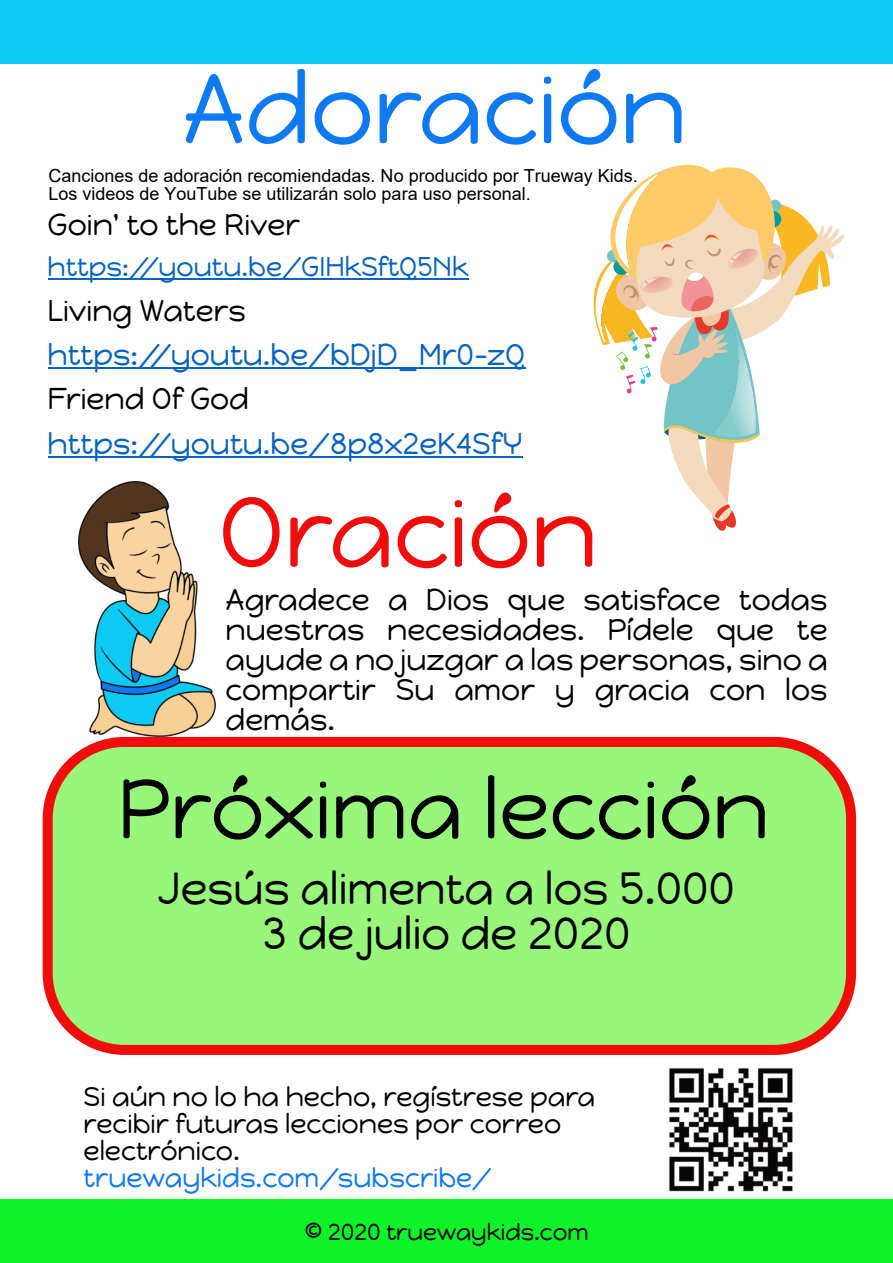
<style>
.page{position:relative;width:893px;height:1263px;background:#fff}
.page>*{position:absolute;margin:0;border:0;box-sizing:border-box;transform-origin:0 0}
.t1{font:99px "Happy Monkey";color:#0d79f2}
.t2{font:99px "Happy Monkey";color:#f20d0d}
.t3{font:84.15px "Happy Monkey";color:#000}
.t4{font:45px/45px "Happy Monkey";color:#000;text-align:center}
.t5{font:30px/30px "Happy Monkey";color:#000;text-align:justify}
.t6{font:30px "Happy Monkey";color:#0563c1}
.t7{font:27px/27px "Happy Monkey";color:#000}
.t8{font:27px "Happy Monkey";color:#0563c1}
.t9{font:27px "Happy Monkey";color:#0d79f2}
.t10{font:23.25px "Happy Monkey";color:#000}
.t11{font:18px/18.6px "Arial";color:#000}
</style>
<div class="page">
<div style="left:0;top:1199px;width:893px;height:64px;background:#0df228"></div>
<div style="left:0;top:0;width:893px;height:64px;background:#0dcaf2"></div>
<hr style="left:48px;top:278px;width:420px;height:1px;background:#0563c1">
<hr style="left:48px;top:367px;width:477px;height:2px;background:#0563c1">
<hr style="left:48px;top:456px;width:474px;height:1px;background:#0563c1">
<svg style="left:593px;top:164px;width:251px;height:367px"></svg>
<img style="left:714px;top:320px;width:42px;height:117px">
<div style="left:43px;top:737px;width:813px;height:318px;background:#98f77b;border:10px solid #f20d0d;border-radius:77px"></div>
<img style="left:669px;top:1068px;width:124px;height:124px">
<img style="left:78px;top:481px;width:138px;height:255px">
<h1 class="t1" style="left:182px;top:49px;width:506px">Adoración</h1>
<p class="t11" style="left:48px;top:168px;width:591px">Canciones de adoración recomiendadas. No producido por Trueway Kids.<br>Los videos de YouTube se utilizarán solo para uso personal.</p>
<p class="t5" style="left:48px;top:210px;width:254px">Goin' to the River</p>
<p class="t8" style="left:48px;top:250px;width:422px">https://youtu.be/GIHkSftQ5Nk</p>
<p class="t5" style="left:48px;top:295px;width:200px">Living Waters</p>
<p class="t6" style="left:48px;top:336px;width:479px">https://youtu.be/bDjD_Mr0-zQ</p>
<p class="t5" style="left:48px;top:384px;width:203px">Friend Of God</p>
<p class="t6" style="left:48px;top:425px;width:476px">https://youtu.be/8p8x2eK4SfY</p>
<h1 class="t2" style="left:218px;top:473px;width:381px">Oración</h1>
<p class="t5" style="left:226px;top:584px;width:603px">Agradece a Dios que satisface todas nuestras necesidades. Pídele que te ayude a no juzgar a las personas, sino a compartir Su amor y gracia con los demás.</p>
<h2 class="t3" style="left:117px;top:758px;width:653px">Próxima lección</h2>
<h3 class="t4" style="left:158px;top:865px;width:578px">Jesús alimenta a los 5.000<br>3 de julio de 2020</h3>
<p class="t7" style="left:84px;top:1083px;width:513px">Si aún no lo ha hecho, regístrese para recibir futuras lecciones por correo electrónico.</p>
<p class="t9" style="left:84px;top:1161px;width:410px">truewaykids.com/subscribe/</p>
<p class="t10" style="left:304px;top:1218px;width:286px">© 2020 truewaykids.com</p>
</div>
